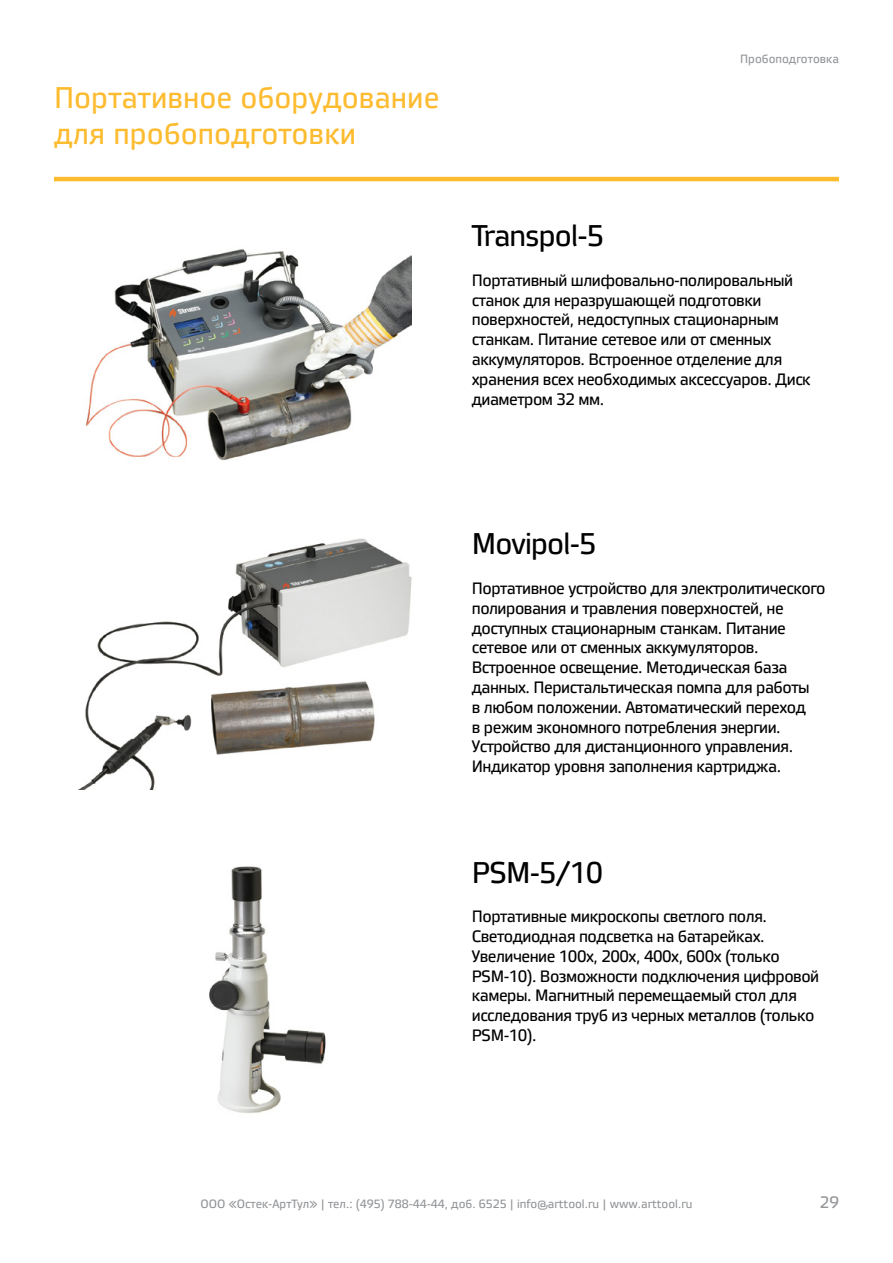
<style>
.page{position:relative;width:893px;height:1263px;background:#fff}
.page>*{position:absolute;margin:0;border:0;box-sizing:border-box;transform-origin:0 0}
.t1{font:30px/36px "Vida 32 Pro";color:#fdbb30}
.t2{font:30px "Vida 32 Pro";letter-spacing:-.03em;color:#000}
.t3{font:16.5px/19.8px "Vida 32 Pro";letter-spacing:-.03em;color:#000}
.t4{font:16.5px "Vida 32 Pro";color:#939598}
.t5{font:12px "Vida 32 Pro";color:#939598}
</style>
<div class="page">
<img style="left:209px;top:866px;width:117px;height:247px">
<hr style="left:54px;top:177px;width:785px;height:4px;background:#fdbb30">
<img style="left:85px;top:249px;width:326px;height:212px">
<img style="left:79px;top:538px;width:333px;height:252px">
<h1 class="t1" style="left:54px;top:78px;width:387px">Портативное оборудование для пробоподготовки</h1>
<p class="t5" style="left:740px;top:50px;width:100px">Пробоподготовка</p>
<h1 class="t2" style="left:472px;top:214px;width:134px">Transpol-5</h1>
<p class="t3" style="left:472px;top:269px;width:341px">Портативный шлифовально-полировальный станок для неразрушающей подготовки поверхностей, недоступных стационарным станкам. Питание сетевое или от сменных аккумуляторов. Встроенное отделение для хранения всех необходимых аксессуаров. Диск диаметром 32 мм.</p>
<h1 class="t2" style="left:472px;top:522px;width:126px">Movipol-5</h1>
<p class="t3" style="left:472px;top:578px;width:355px">Портативное устройство для электролитического полирования и травления поверхностей, не доступных стационарным станкам. Питание сетевое или от сменных аккумуляторов.<br>Встроенное освещение. Методическая база данных. Перистальтическая помпа для работы<br>в любом положении. Автоматический переход<br>в режим экономного потребления энергии.<br>Устройство для дистанционного управления.<br>Индикатор уровня заполнения картриджа.</p>
<h1 class="t2" style="left:472px;top:850px;width:133px">PSM-5/10</h1>
<p class="t3" style="left:472px;top:906px;width:349px">Портативные микроскопы светлого поля.<br>Светодиодная подсветка на батарейках.<br>Увеличение 100х, 200х, 400х, 600х (только PSM-10). Возможности подключения цифровой камеры. Магнитный перемещаемый стол для исследования труб из черных металлов (только PSM-10).</p>
<p class="t5" style="left:200px;top:1195px;width:494px">ООО «Остек-АртТул» | тел.: (495) 788-44-44, доб. 6525 | info@arttool.ru | www.arttool.ru</p>
<p class="t4" style="left:820px;top:1190px;width:21px">29</p>
</div>
